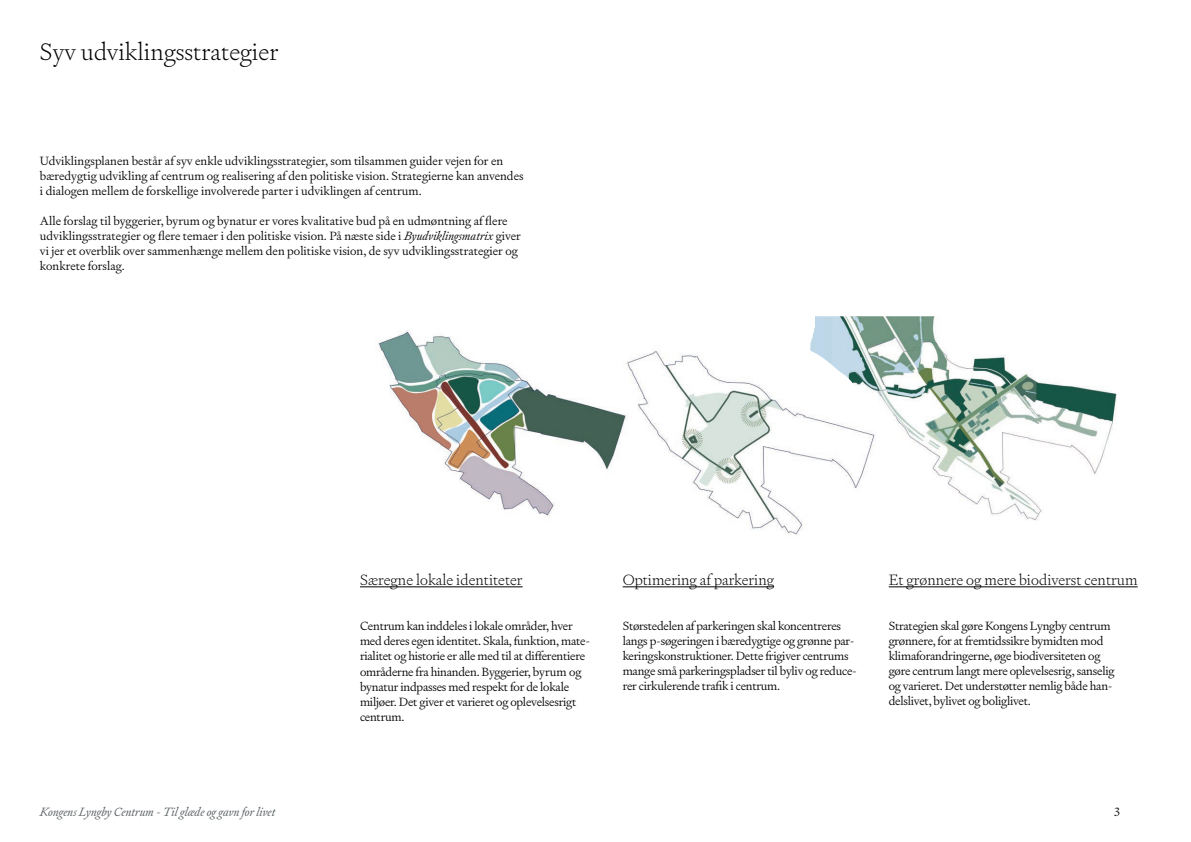
<style>
.page{position:relative;width:1191px;height:842px;background:#fff}
.page>*{position:absolute;margin:0;border:0;box-sizing:border-box;transform-origin:0 0}
.Heading_2{font:200 24px "Signifier";color:#000001}
.Highlight{font:200 15px "Signifier";color:#000001}
.Body{font:300 12px/15px "Signifier";color:#000}
.Body-2{font:300 12px/15px "Signifier";letter-spacing:-.02em;color:#000}
.Page_info{font:300 12px/15px "Signifier";letter-spacing:-.02em;color:#000001}
.Header_3{font:300 12px/15px "Signifier";letter-spacing:-.02em;color:#000}
.t1{font:italic 300 12px "Signifier";color:#535a5d}
.s1{font-style:italic}
</style>
<div class="page">
<img style="left:378px;top:330px;width:222px;height:186px">
<img style="left:600px;top:351px;width:210px;height:184px">
<img style="left:810px;top:316px;width:307px;height:205px">
<hr style="left:360px;top:587px;width:162px;height:1px;background:#000001">
<hr style="left:622px;top:587px;width:152px;height:1px;background:#000001">
<hr style="left:888px;top:587px;width:249px;height:1px;background:#000001">
<p class="Heading_2" style="left:40px;top:37px;width:240px">Syv udviklingsstrategier</p>
<p class="Body" style="left:40px;top:153px;width:485px">Udviklingsplanen består af syv enkle udviklingsstrategier, som tilsammen guider vejen for en bæredygtig udvikling af centrum og realisering af den politiske vision. Strategierne kan anvendes i dialogen mellem de forskellige involverede parter i udviklingen af centrum.</p>
<p class="Body" style="left:40px;top:213px;width:482px">Alle forslag til byggerier, byrum og bynatur er vores kvalitative bud på en udmøntning af flere udviklingsstrategier og flere temaer i den politiske vision. På næste side i <span class="s1">Byudviklingsmatrix</span> giver vi jer et overblik over sammenhænge mellem den politiske vision, de syv udviklingsstrategier og konkrete forslag.</p>
<p class="Highlight" style="left:360px;top:570px;width:164px">Særegne lokale identiteter</p>
<p class="Highlight" style="left:622px;top:570px;width:153px">Optimering af parkering</p>
<p class="Highlight" style="left:888px;top:570px;width:250px">Et grønnere og mere biodiverst centrum</p>
<p class="Body-2" style="left:360px;top:619px;width:232px">Centrum kan inddeles i lokale områder, hver med deres egen identitet. Skala, funktion, mate&shy;rialitet og historie er alle med til at differentiere områderne fra hinanden. Byggerier, byrum og bynatur indpasses med respekt for de lokale miljøer. Det giver et varieret og oplevelsesrigt centrum.</p>
<p class="Header_3" style="left:622px;top:618px;width:236px">Størstedelen af parkeringen skal koncentreres langs p-søgeringen i bæredygtige og grønne par&shy;keringskonstruktioner. Dette frigiver centrums mange små parkeringspladser til byliv og reduce&shy;rer cirkulerende trafik i centrum.</p>
<p class="Page_info" style="left:888px;top:619px;width:227px">Strategien skal gøre Kongens Lyngby centrum grønnere, for at fremtidssikre bymidten mod klimaforandringerne, øge biodiversiteten og gøre centrum langt mere oplevelsesrig, sanselig og varieret. Det understøtter nemlig både han&shy;delslivet, bylivet og boliglivet.</p>
<p class="t1" style="left:40px;top:804px;width:237px">Kongens Lyngby Centrum - Til glæde og gavn for livet</p>
<p class="Page_info" style="left:1114px;top:804px;width:7px">3</p>
</div>
